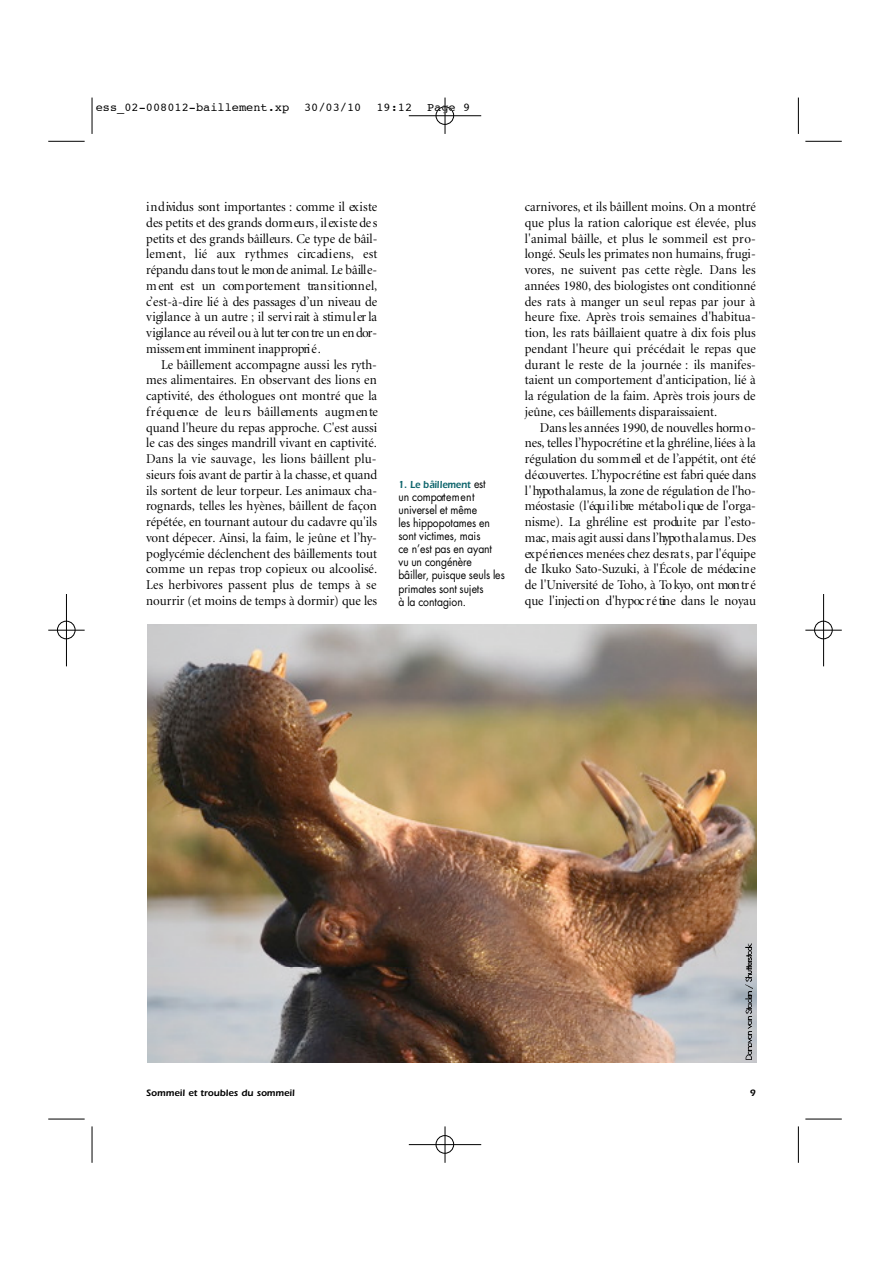
<style>
.page{position:relative;width:893px;height:1263px;background:#fff}
.page>*{position:absolute;margin:0;border:0;box-sizing:border-box;transform-origin:0 0}
.t1{font:13.5px/15.8px "Minion Display";color:#000;text-align:justify}
.t2{font:11.85px "Courier";letter-spacing:.005em;color:#000}
.t3{font:11.55px/13px "Futura";color:#000;scale:.9 1}
.t4{font:600 10.5px "Itc Eras";color:#0e656c;scale:.9 1}
.t5{font:600 9.6px "Itc Eras";color:#000}
.s1{font-family:"Futura";font-weight:400;font-size:11.55px;color:#000}
</style>
<div class="page">
<img style="left:148px;top:625px;width:608px;height:437px">
<svg style="left:745px;top:944px;width:7px;height:115px"></svg>
<hr style="left:48px;top:141px;width:37px;height:1px;background:#000">
<hr style="left:92px;top:98px;width:1px;height:36px;background:#000">
<hr style="left:805px;top:141px;width:36px;height:1px;background:#000">
<hr style="left:798px;top:98px;width:1px;height:36px;background:#000">
<hr style="left:48px;top:1119px;width:37px;height:1px;background:#000">
<hr style="left:92px;top:1126px;width:1px;height:37px;background:#000">
<hr style="left:805px;top:1119px;width:36px;height:1px;background:#000">
<hr style="left:798px;top:1126px;width:1px;height:37px;background:#000">
<hr style="left:409px;top:115px;width:72px;height:1px;background:#000">
<hr style="left:445px;top:98px;width:1px;height:36px;background:#000">
<svg style="left:435px;top:106px;width:19px;height:19px"></svg>
<hr style="left:409px;top:1144px;width:72px;height:1px;background:#000">
<hr style="left:445px;top:1126px;width:1px;height:37px;background:#000">
<svg style="left:435px;top:1135px;width:19px;height:19px"></svg>
<hr style="left:805px;top:630px;width:36px;height:1px;background:#000">
<hr style="left:823px;top:594px;width:1px;height:72px;background:#000">
<svg style="left:813px;top:620px;width:20px;height:20px"></svg>
<hr style="left:48px;top:630px;width:37px;height:1px;background:#000">
<hr style="left:66px;top:594px;width:1px;height:72px;background:#000">
<svg style="left:56px;top:620px;width:20px;height:20px"></svg>
<p class="t2" style="left:96px;top:102px;width:195px">ess_02-008012-baillement.xp</p>
<p class="t2" style="left:304px;top:102px;width:59px">30/03/10</p>
<p class="t2" style="left:376px;top:102px;width:37px">19:12</p>
<p class="t2" style="left:427px;top:102px;width:45px">Page 9</p>
<p class="t1" style="left:146px;top:200px;width:233px">i n d ividus sont importa n te s : comme il ex is te des petits et des grands dorm eu rs , il ex i s te de s petits et des grands bâilleu rs . Ce type de bâil&shy;lem en t , lié aux rythmes circ ad i en s , e s t r é p a n du dans to ut le mon de animal. Le bâill e&shy;m ent est un com portem ent tra n s i tion n el, c’e s t- à - d ire lié à des passages d’un niveau de vigila n ce à un autre ; il servi rait à stimu l er la vigila n ce au réveil ou à lut ter con tre un en dor&shy;m is s em ent imminent inappropri é .</p>
<p class="t1" style="left:146px;top:358px;width:233px;text-indent:15px">Le bâillement accompagne aussi les ryth&shy;mes alimentaires. En observant des lions en captivité, des éthologues ont montré que la f r é qu en ce de leu rs bâill em ents augm en te quand l'heure du repas approche. C'est aussi le cas des singes mandrill vivant en captivité.<br>Dans la vie sauvage, les lions bâillent plu&shy;sieurs fois avant de partir à la chasse, et quand ils sortent de leur torpeur. Les animaux cha&shy;rognards, telles les hyènes, bâillent de façon répétée, en tournant autour du cadavre qu'ils vont dépecer. Ainsi, la faim, le jeûne et l’hy&shy;poglycémie déclenchent des bâillements tout comme un repas trop copieux ou alcoolisé.<br>Les herbivores passent plus de temps à se nourrir (et moins de temps à dormir) que les</p>
<p class="t4" style="left:398px;top:481px;width:98px">1 . Le bâillement <span class="s1">est</span></p>
<p class="t3" style="left:398px;top:491px;width:120px">un comporte m e n t universel et même<br>les hippopotames en sont victimes, mais<br>ce n’est pas en ayant vu un congénère<br>b â ille r, puisque seuls les primates sont sujets<br>à la contagion.</p>
<p class="t1" style="left:525px;top:200px;width:233px">carnivores, et ils bâillent moins. On a montré que plus la ration calorique est élevée, plus l'animal bâille, et plus le sommeil est pro&shy;longé. Seuls les primates non humains, frugi&shy;vores, ne suivent pas cette règle. Dans les années 1980, des biologistes ont conditionné des rats à manger un seul repas par jour à heure fixe. Après trois semaines d'habitua&shy;tion, les rats bâillaient quatre à dix fois plus pendant l'heure qui précédait le repas que durant le reste de la journée : ils manifes&shy;taient un comportement d'anticipation, lié à la régulation de la faim. Après trois jours de jeûne, ces bâillements disparaissaient.</p>
<p class="t1" style="left:525px;top:421px;width:233px;text-indent:15px">Dans les années 1990, de nouvelles horm o&shy;n e s , telles l’hypoc r é tine et la gh r é lin e , liées à la r é g u la tion du som m eil et de l’app é tit, ont été d é co uverte s . L’hypoc r é tine est fabri quée dans l ' hypo t h a la mu s , la zone de régulati on de l'ho&shy;méostasie (l'équ i l i bre métabo l i que de l'orga&shy;n is m e ) . La ghréline est produ i te par l’esto&shy;m ac , mais agit aussi dans l’hypo t h a l a mu s . D e s ex p é ri en ces menées chez des ra t s , par l'équ ipe de Ikuko Sato - Su z u k i, à l'École de médec in e de l'Un iversité de To h o, à To kyo, ont mon tr é que l'injecti on d'hypoc r é tine dans le noy a u</p>
<p class="t5" style="left:146px;top:1089px;width:150px">Sommeil et troubles du sommeil</p>
<p class="t5" style="left:750px;top:1089px;width:8px">9</p>
</div>
